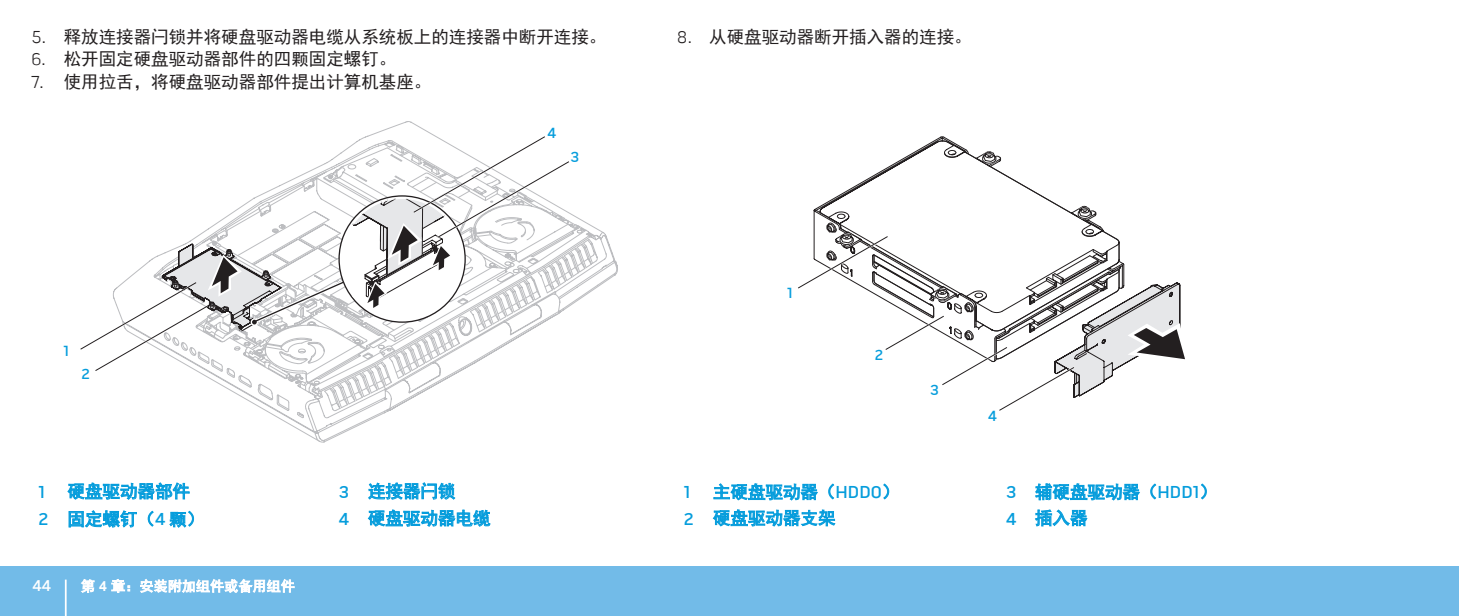
<style>
.page{position:relative;width:1459px;height:616px;background:#fff}
.page>*{position:absolute;margin:0;border:0;box-sizing:border-box;transform-origin:0 0}
.t1{font:17.5px "Sim Hei";color:#231f20}
.t2{font:17.5px "Sim Hei";color:#069ddc}
.t3{font:500 17.5px "Pill Alt 600 mg";color:#069ddc}
.t4{font:500 15.75px "Pill Alt 600 mg";color:#fff}
.t5{font:500 14.88px "Pill Alt 600 mg";color:#069ddc}
.s1{font-family:"Pill Alt 600 mg";font-weight:300}
.s2{font-family:"Pill Alt 600 mg";font-weight:500}
</style>
<div class="page">
<div style="left:0;top:566px;width:1458px;height:49px;background:#72bbe8"></div>
<hr style="left:65px;top:579px;width:2px;height:36px;background:#fff">
<svg style="left:81px;top:579px;width:14px;height:13px"></svg>
<svg style="left:111px;top:579px;width:19px;height:13px"></svg>
<svg style="left:140px;top:578px;width:155px;height:15px"></svg>
<svg style="left:80px;top:121px;width:538px;height:322px"></svg>
<svg style="left:67px;top:482px;width:127px;height:45px"></svg>
<svg style="left:368px;top:482px;width:122px;height:45px"></svg>
<svg style="left:843px;top:136px;width:242px;height:70px"></svg>
<svg style="left:981px;top:151px;width:15px;height:13px"></svg>
<svg style="left:798px;top:206px;width:387px;height:205px"></svg>
<svg style="left:883px;top:483px;width:5px;height:16px"></svg>
<svg style="left:1150px;top:483px;width:6px;height:16px"></svg>
<svg style="left:1201px;top:483px;width:5px;height:16px"></svg>
<svg style="left:713px;top:483px;width:122px;height:44px"></svg>
<svg style="left:1035px;top:483px;width:105px;height:43px"></svg>
<p class="t1" style="left:32px;top:28px;width:576px"><span class="s1">5.</span> 释放连接器闩锁并将硬盘驱动器电缆从系统板上的连接器中断开连接。</p>
<p class="t1" style="left:32px;top:50px;width:366px"><span class="s1">6.</span> 松开固定硬盘驱动器部件的四颗固定螺钉。</p>
<p class="t1" style="left:32px;top:73px;width:401px"><span class="s1">7.</span> 使用拉舌，将硬盘驱动器部件提出计算机基座。</p>
<p class="t5" style="left:547px;top:124px;width:10px">4</p>
<p class="t5" style="left:570px;top:148px;width:10px">3</p>
<p class="t5" style="left:64px;top:342px;width:7px">1</p>
<p class="t5" style="left:81px;top:365px;width:10px">2</p>
<p class="t3" style="left:38px;top:481px;width:8px">1</p>
<p class="t2" style="left:67px;top:482px;width:124px">硬盘驱动器部件</p>
<p class="t2" style="left:339px;top:482px;width:118px"><span class="s2">3</span> 连接器闩锁</p>
<p class="t2" style="left:39px;top:510px;width:167px"><span class="s2">2</span> 固定螺钉（<span class="s2">4</span> 颗）</p>
<p class="t2" style="left:339px;top:509px;width:153px"><span class="s2">4</span> 硬盘驱动器电缆</p>
<p class="t4" style="left:32px;top:576px;width:20px">44</p>
<p class="t1" style="left:677px;top:28px;width:296px"><span class="s1">8.</span> 从硬盘驱动器断开插入器的连接。</p>
<p class="t5" style="left:787px;top:284px;width:7px">1</p>
<p class="t5" style="left:875px;top:346px;width:10px">2</p>
<p class="t5" style="left:930px;top:381px;width:10px">3</p>
<p class="t5" style="left:988px;top:406px;width:10px">4</p>
<p class="t3" style="left:684px;top:481px;width:8px">1</p>
<p class="t2" style="left:713px;top:482px;width:188px">主硬盘驱动器（<span class="s2">HDD0</span>）</p>
<p class="t2" style="left:1006px;top:482px;width:212px"><span class="s2">3</span> 辅硬盘驱动器（<span class="s2">HDD1</span>）</p>
<p class="t2" style="left:684px;top:508px;width:153px"><span class="s2">2</span> 硬盘驱动器支架</p>
<p class="t2" style="left:1006px;top:508px;width:83px"><span class="s2">4</span> 插入器</p>
</div>
